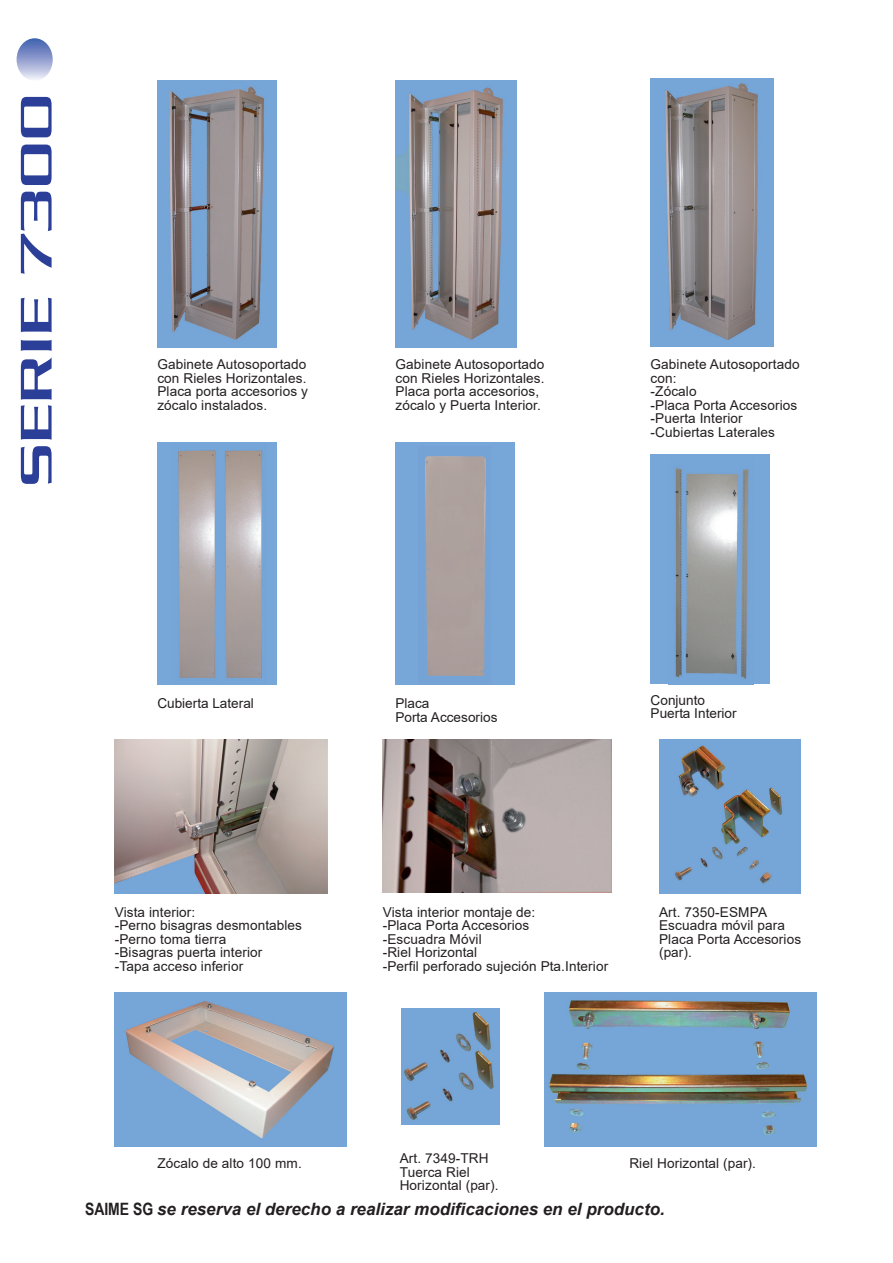
<style>
.page{position:relative;width:893px;height:1263px;background:#fff}
.page>*{position:absolute;margin:0;border:0;box-sizing:border-box;transform-origin:0 0}
.t1{font:48px "Chainlink Semi Bold Regular SWFTE";letter-spacing:.015em;color:#2b3f99;scale:1.4 1}
.t2{font:italic 700 16.95px "Arial";color:#231f20}
.t3{font:13.65px/13.5px "Arial";letter-spacing:.01em;color:#231f20}
.s1{font-family:"Arial Narrow";font-style:normal}
</style>
<div class="page">
<img style="left:401px;top:1009px;width:99px;height:115px">
<div style="left:157px;top:442px;width:119px;height:243px;background:#77a6d8"></div>
<img style="left:178px;top:450px;width:85px;height:228px">
<div style="left:395px;top:442px;width:119px;height:243px;background:#77a6d8"></div>
<div style="left:425px;top:456px;width:61px;height:220px;background:#aca19d"></div>
<div style="left:651px;top:454px;width:119px;height:230px;background:#77a6d8"></div>
<img style="left:675px;top:468px;width:74px;height:211px">
<svg style="left:17px;top:38px;width:36px;height:42px"></svg>
<img style="left:544px;top:993px;width:272px;height:153px">
<img style="left:115px;top:993px;width:231px;height:153px">
<img style="left:383px;top:740px;width:229px;height:153px">
<img style="left:651px;top:79px;width:123px;height:267px">
<img style="left:395px;top:80px;width:121px;height:268px">
<img style="left:157px;top:80px;width:120px;height:268px">
<img style="left:115px;top:740px;width:212px;height:153px">
<img style="left:659px;top:740px;width:141px;height:153px">
<p class="t1" style="left:9px;top:487px;width:282px;rotate:-90deg">SERIE 7300</p>
<p class="t3" style="left:157px;top:358px;width:152px;text-align:justify">Gabinete Autosoportado con Rieles Horizontales.<br>Placa porta accesorios y zócalo instalados.</p>
<p class="t3" style="left:395px;top:358px;width:151px">Gabinete Autosoportado con Rieles Horizontales.<br>Placa porta accesorios, zócalo y Puerta Interior.</p>
<p class="t3" style="left:651px;top:358px;width:150px">Gabinete Autosoportado con:<br>-Zócalo<br>-Placa Porta Accesorios -Puerta Interior -Cubiertas Laterales</p>
<p class="t3" style="left:157px;top:697px;width:98px">Cubierta Lateral</p>
<p class="t3" style="left:395px;top:697px;width:104px">Placa<br>Porta Accesorios</p>
<p class="t3" style="left:651px;top:693px;width:88px">Conjunto<br>Puerta Interior</p>
<p class="t3" style="left:115px;top:905px;width:189px">Vista interior:<br>-Perno bisagras desmontables -Perno toma tierra<br>-Bisagras puerta interior<br>-Tapa acceso inferior</p>
<p class="t3" style="left:383px;top:905px;width:227px">Vista interior montaje de:<br>-Placa Porta Accesorios<br>-Escuadra Móvil<br>-Riel Horizontal<br>-Perfil perforado sujeción Pta.Interior</p>
<p class="t3" style="left:659px;top:905px;width:144px">Art. 7350-ESMPA<br>Escuadra móvil para<br>Placa Porta Accesorios (par).</p>
<p class="t3" style="left:400px;top:1152px;width:100px">Art. 7349-TRH<br>Tuerca Riel<br>Horizontal (par).</p>
<p class="t3" style="left:157px;top:1156px;width:146px">Zócalo de alto 100 mm.</p>
<p class="t3" style="left:629px;top:1156px;width:128px">Riel Horizontal (par).</p>
<p class="t2" style="left:85px;top:1197px;width:581px"><span class="s1">SAIME SG</span> se reserva el derecho a realizar modificaciones en el producto.</p>
</div>
